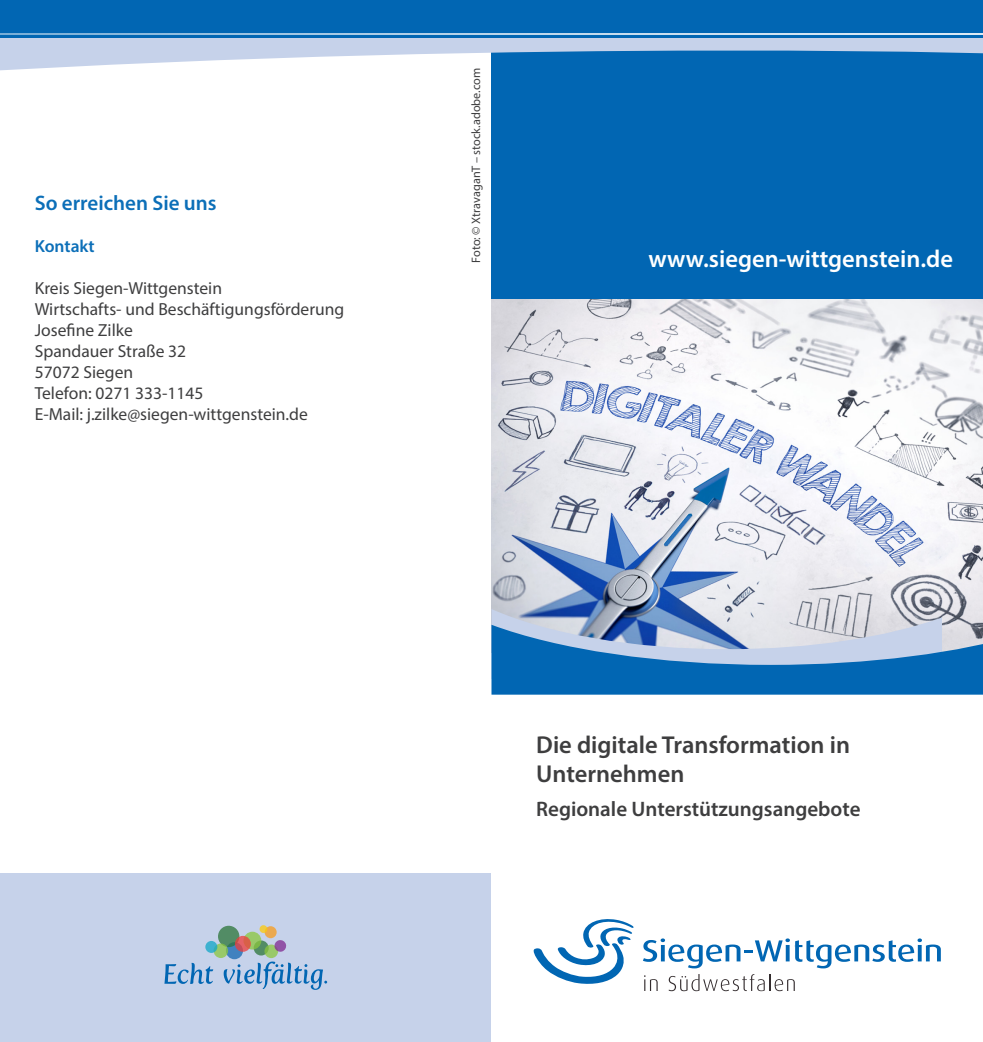
<style>
.page{position:relative;width:983px;height:1042px;background:#fff}
.page>*{position:absolute;margin:0;border:0;box-sizing:border-box;transform-origin:0 0}
.t1{font:600 24.5px "Myriad Pro";color:#3e3e3f}
.t2{font:600 24.5px "Myriad Pro";color:#fff}
.t3{font:600 21px "Myriad Pro";color:#3e3e3f}
.t4{font:600 21px "Myriad Pro";color:#0c6fb8}
.t5{font:17.5px "Myriad Pro";color:#3e3e3f}
.t6{font:600 17.5px "Myriad Pro";color:#0c6fb8}
.t7{font:12.25px "Myriad Pro";color:#3e3e3f}
</style>
<div class="page">
<img style="left:491px;top:298px;width:491px;height:311px">
<div style="left:491px;top:0;width:491px;height:298px;background:#0166b3"></div>
<svg style="left:0;top:37px;width:982px;height:34px;fill:#c6d2ea"></svg>
<div style="left:0;top:0;width:982px;height:37px;background:#0166b3"></div>
<hr style="left:0;top:33px;width:982px;height:2px;background:#fff">
<svg style="left:491px;top:609px;width:491px;height:85px;background:#6196c6"></svg>
<svg style="left:643px;top:938px;width:146px;height:30px"></svg>
<svg style="left:795px;top:938px;width:145px;height:30px"></svg>
<svg style="left:644px;top:975px;width:13px;height:16px"></svg>
<svg style="left:668px;top:974px;width:126px;height:17px"></svg>
<svg style="left:533px;top:919px;width:100px;height:65px"></svg>
<div style="left:0;top:873px;width:490px;height:169px;background:#c6d2ea"></div>
<svg style="left:164px;top:963px;width:49px;height:21px"></svg>
<svg style="left:223px;top:961px;width:104px;height:29px"></svg>
<svg style="left:253px;top:940px;width:16px;height:15px"></svg>
<svg style="left:243px;top:931px;width:18px;height:18px"></svg>
<svg style="left:226px;top:942px;width:17px;height:17px"></svg>
<svg style="left:218px;top:926px;width:21px;height:21px"></svg>
<svg style="left:235px;top:936px;width:16px;height:16px"></svg>
<svg style="left:264px;top:944px;width:14px;height:14px"></svg>
<svg style="left:213px;top:943px;width:15px;height:15px"></svg>
<svg style="left:205px;top:941px;width:12px;height:12px"></svg>
<svg style="left:274px;top:940px;width:12px;height:12px"></svg>
<svg style="left:264px;top:926px;width:12px;height:12px"></svg>
<svg style="left:259px;top:925px;width:8px;height:8px"></svg>
<p class="t4" style="left:35px;top:190px;width:183px">So erreichen Sie uns</p>
<p class="t6" style="left:35px;top:235px;width:61px">Kontakt</p>
<p class="t5" style="left:35px;top:277px;width:189px">Kreis Siegen-Wittgenstein</p>
<p class="t5" style="left:35px;top:298px;width:311px">Wirtschafts- und Beschäftigungsförderung</p>
<p class="t5" style="left:35px;top:319px;width:99px">Josefine Zilke</p>
<p class="t5" style="left:35px;top:340px;width:153px">Spandauer Straße 32</p>
<p class="t5" style="left:35px;top:361px;width:100px">57072 Siegen</p>
<p class="t5" style="left:35px;top:382px;width:170px">Telefon: 0271 333-1145</p>
<p class="t5" style="left:35px;top:403px;width:274px">E-Mail: j.zilke@siegen-wittgenstein.de</p>
<p class="t7" style="left:468px;top:263px;width:196px;rotate:-90deg">Foto: © XtravaganT – stock.adobe.com</p>
<p class="t2" style="left:648px;top:243px;width:306px">www.siegen-wittgenstein.de</p>
<p class="t1" style="left:536px;top:729px;width:315px">Die digitale Transformation in</p>
<p class="t1" style="left:536px;top:758px;width:150px">Unternehmen</p>
<p class="t3" style="left:536px;top:795px;width:326px">Regionale Unterstützungsangebote</p>
</div>
